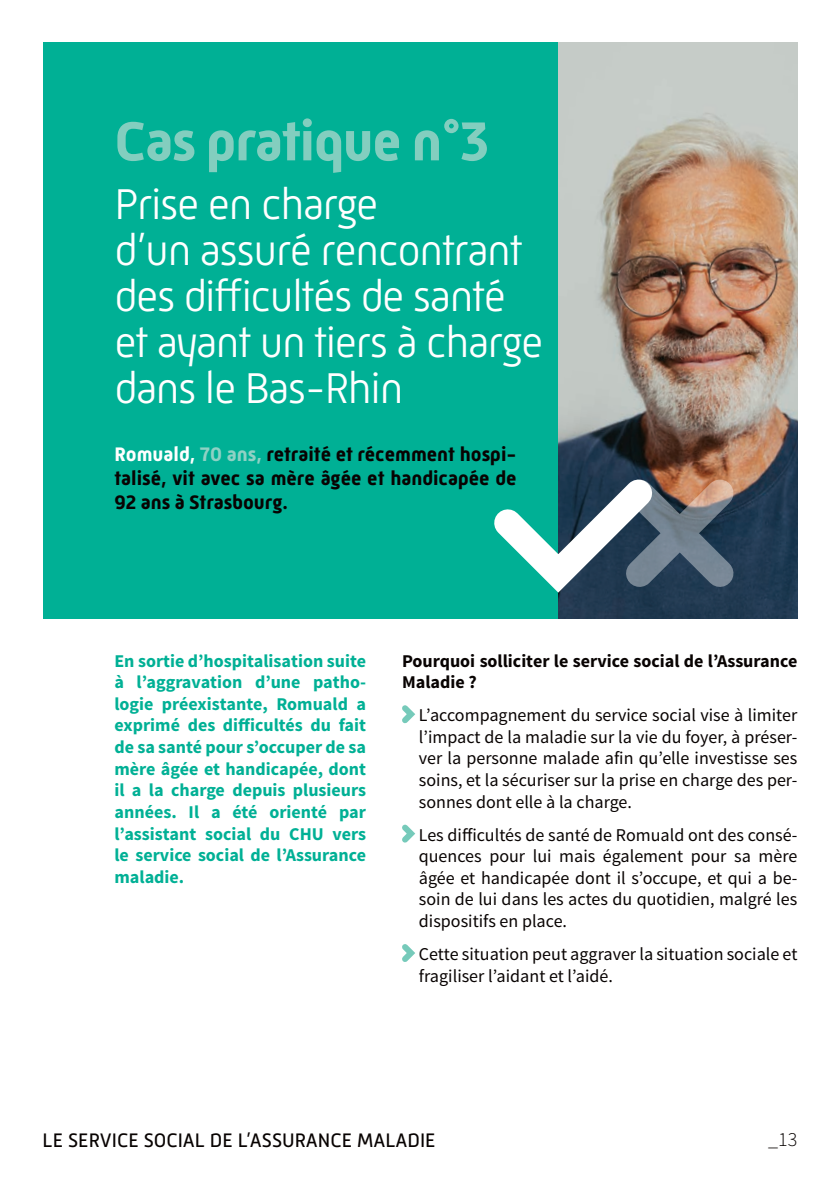
<style>
.page{position:relative;width:840px;height:1191px;background:#fff}
.page>*{position:absolute;margin:0;border:0;box-sizing:border-box;transform-origin:0 0}
.t1{font:700 56px "Mic 32 New";letter-spacing:-.02em;color:#83cebf}
.t2{font:300 44px/46px "Mic 32 New";letter-spacing:-.03em;color:#fff}
.t3{font:700 20px/24px "Mic 32 New";color:#080302;text-align:justify}
.t4{font:20px "Mic 32 New";color:#080302}
.t5{font:300 20px "Source Sans Pro";color:#080302}
.t6{font:18px/21.6px "Source Sans Pro";color:#080302;text-align:justify}
.t7{font:700 18px/21.6px "Source Sans Pro";color:#00b095;text-align:justify}
.t8{font:700 18px/21.6px "Source Sans Pro";color:#080302}
.s1{color:#fff}
.s2{color:#8fd1c4}
</style>
<div class="page">
<div style="left:43px;top:42px;width:754px;height:576px;background:#00b095"></div>
<img style="left:558px;top:42px;width:239px;height:576px">
<svg style="left:402px;top:705px;width:14px;height:19px"></svg>
<svg style="left:402px;top:824px;width:14px;height:19px"></svg>
<svg style="left:402px;top:944px;width:13px;height:18px"></svg>
<svg style="left:494px;top:455px;width:246px;height:157px"></svg>
<p class="t1" style="left:114px;top:109px;width:376px">Cas pratique n°3</p>
<p class="t2" style="left:114px;top:181px;width:430px">Prise en charge<br>d’un assuré rencontrant des difficultés de santé et ayant un tiers à charge dans le Bas-Rhin</p>
<p class="t3" style="left:114px;top:442px;width:403px"><span class="s1">Romuald,</span> <span class="s2">70 ans,</span> retraité et récemment hospi&shy;talisé, vit avec sa mère âgée et handicapée de 92 ans à Strasbourg.</p>
<p class="t7" style="left:114px;top:650px;width:253px">En sortie d’hospitalisation suite à l’aggravation d’une patho&shy;logie préexistante, Romuald a exprimé des difficultés du fait de sa santé pour s’occuper de sa mère âgée et handicapée, dont il a la charge depuis plusieurs années. Il a été orienté par l’assistant social du CHU vers le service social de l’Assurance maladie.</p>
<p class="t8" style="left:402px;top:650px;width:396px">Pourquoi solliciter le service social de l’Assurance<br>Maladie ?</p>
<p class="t6" style="left:418px;top:705px;width:380px">L’accompagnement du service social vise à limiter l’impact de la maladie sur la vie du foyer, à préser&shy;ver la personne malade afin qu’elle investisse ses soins, et la sécuriser sur la prise en charge des per&shy;sonnes dont elle à la charge.</p>
<p class="t6" style="left:418px;top:824px;width:380px">Les difficultés de santé de Romuald ont des consé&shy;quences pour lui mais également pour sa mère âgée et handicapée dont il s’occupe, et qui a be&shy;soin de lui dans les actes du quotidien, malgré les dispositifs en place.</p>
<p class="t6" style="left:418px;top:943px;width:380px">Cette situation peut aggraver la situation sociale et fragiliser l’aidant et l’aidé.</p>
<p class="t4" style="left:43px;top:1128px;width:394px">LE SERVICE SOCIAL DE L’ASSURANCE MALADIE</p>
<p class="t5" style="left:767px;top:1127px;width:31px">_13</p>
</div>
